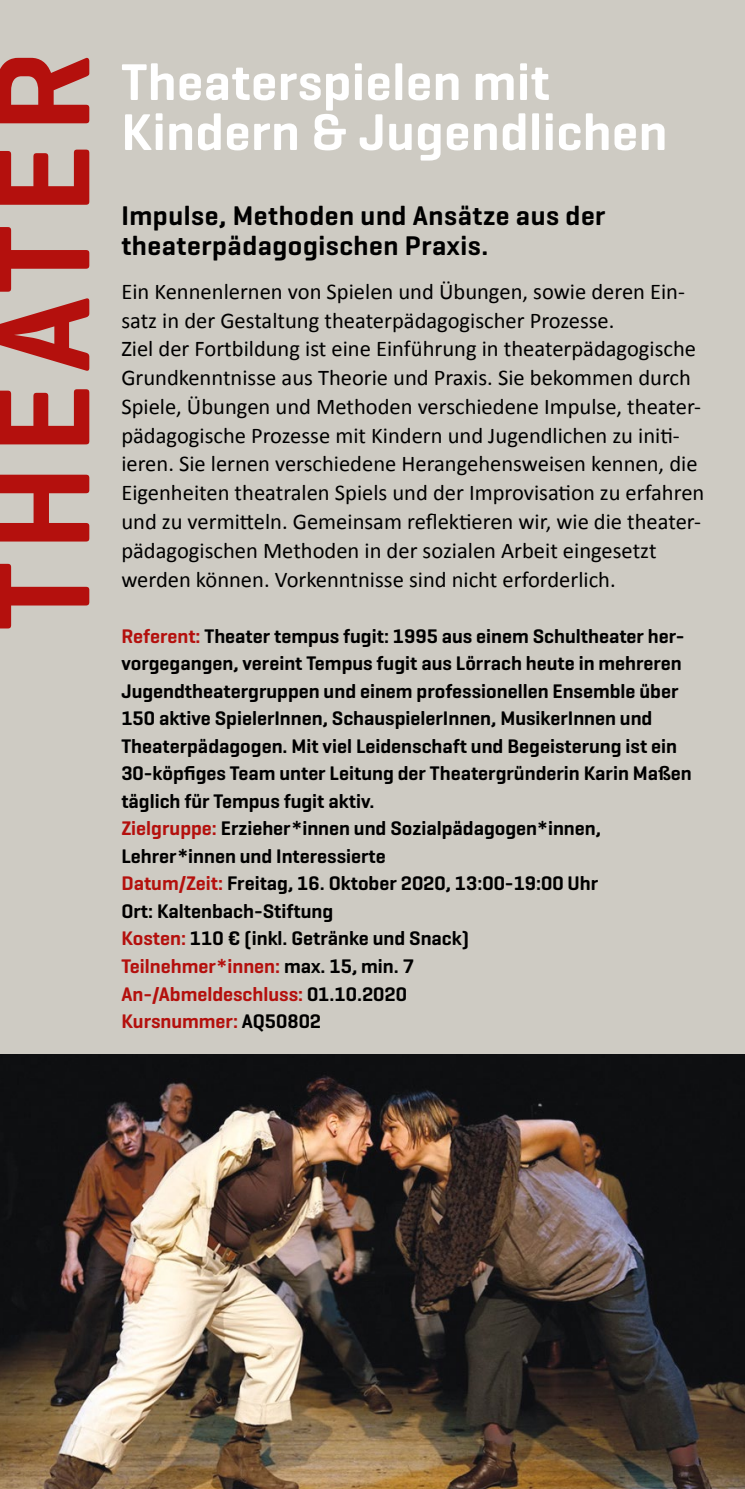
<style>
.page{position:relative;width:745px;height:1489px;background:#fff}
.page>*{position:absolute;margin:0;border:0;box-sizing:border-box;transform-origin:0 0}
.t1{font:600 52.5px/50px "Geogrotesque";letter-spacing:.01em;color:#fff}
.t2{font:600 27.5px/30px "Geogrotesque";letter-spacing:.02em;color:#000}
.t3{font:22.5px/28.8px "Calibri";color:#000}
.t4{font:600 20px/27.5px "Geogrotesque";color:#000}
.s1{color:#b4100d}
</style>
<div class="page">
<div style="left:1px;top:0;width:743px;height:1488px;background:#cecbc3"></div>
<svg style="left:0;top:57px;width:89px;height:571px"></svg>
<img style="left:0;top:0;width:1px;height:432px">
<img style="left:1px;top:1054px;width:743px;height:434px">
<h1 class="t1" style="left:121px;top:57px;width:547px">Theaterspielen mit<br>Kindern &amp; Jugendlichen</h1>
<h2 class="t2" style="left:121px;top:200px;width:485px">Impulse, Methoden und Ansätze aus der theaterpädagogischen Praxis.</h2>
<p class="t3" style="left:121px;top:276px;width:584px">Ein Kennenlernen von Spielen und Übungen, sowie deren Ein&shy;satz in der Gestaltung theaterpädagogischer Prozesse.<br>Ziel der Fortbildung ist eine Einführung in theaterpädagogische Grundkenntnisse aus Theorie und Praxis. Sie bekommen durch Spiele, Übungen und Methoden verschiedene Impulse, theater&shy;pädagogische Prozesse mit Kindern und Jugendlichen zu initi&shy;ieren. Sie lernen verschiedene Herangehensweisen kennen, die Eigenheiten theatralen Spiels und der Improvisation zu erfahren und zu vermitteln. Gemeinsam reflektieren wir, wie die theater&shy;pädagogischen Methoden in der sozialen Arbeit eingesetzt werden können. Vorkenntnisse sind nicht erforderlich.</p>
<p class="t4" style="left:121px;top:622px;width:571px"><span class="s1">Referent:</span> Theater tempus fugit: 1995 aus einem Schultheater her&shy;vorgegangen, vereint Tempus fugit aus Lörrach heute in mehreren Jugendtheatergruppen und einem professionellen Ensemble über 150 aktive SpielerInnen, SchauspielerInnen, MusikerInnen und Theaterpädagogen. Mit viel Leidenschaft und Begeisterung ist ein 30-köpfiges Team unter Leitung der Theatergründerin Karin Maßen täglich für Tempus fugit aktiv.<br><span class="s1">Zielgruppe:</span> Erzieher*innen und Sozialpädagogen*innen, Lehrer*innen und Interessierte<br><span class="s1">Datum/Zeit:</span> Freitag, 16. Oktober 2020, 13:00-19:00 Uhr<br>Ort: Kaltenbach-Stiftung<br><span class="s1">Kosten:</span> 110 € (inkl. Getränke und Snack)<br><span class="s1">Teilnehmer*innen:</span> max. 15, min. 7<br><span class="s1">An-/Abmeldeschluss:</span> 01.10.2020<br><span class="s1">Kursnummer:</span> AQ50802</p>
</div>
